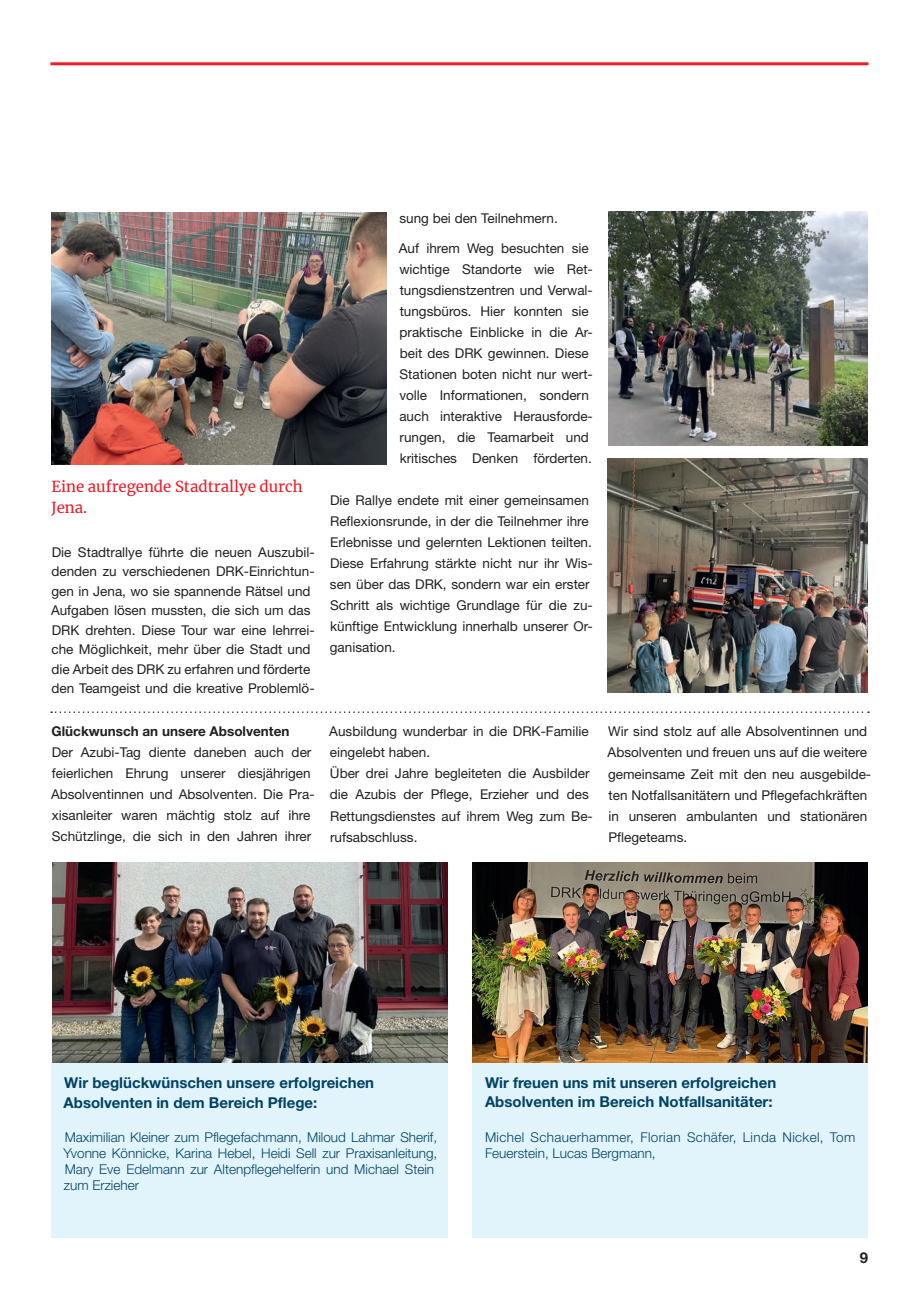
<style>
.page{position:relative;width:919px;height:1289px;background:#fff}
.page>*{position:absolute;margin:0;border:0;box-sizing:border-box;transform-origin:0 0}
.t1{font:700 15px/19.5px "Qxvmxk Helvetica Neue";color:#014262}
.t2{font:15px/21px "Qyqhhx Merriweather";color:#ed1c28}
.t3{font:700 15px "Qxvmxk Helvetica Neue";color:#231f20}
.t4{font:13.5px/21px "Xcsqjh Helvetica Neue";color:#231f20}
.t5{font:300 13.5px/16.2px "Tcrhrm Helvetica Neue";color:#014262}
.t6{font:300 13.5px/16.2px "Tcrhrm Helvetica Neue";letter-spacing:.025em;color:#014262}
.t7{font:700 13.5px "Qxvmxk Helvetica Neue";color:#231f20}
</style>
<div class="page">
<hr style="left:50px;top:62px;width:818px;height:3px;background:#ee1d23">
<img style="left:52px;top:862px;width:395px;height:201px">
<img style="left:472px;top:862px;width:395px;height:201px">
<div style="left:51px;top:1063px;width:397px;height:174px;background:#e1f4fc"></div>
<div style="left:472px;top:1063px;width:395px;height:174px;background:#e1f4fc"></div>
<img style="left:51px;top:213px;width:335px;height:252px">
<img style="left:608px;top:211px;width:259px;height:234px">
<img style="left:607px;top:458px;width:260px;height:235px">
<svg style="left:51px;top:711px;width:817px;height:2px"></svg>
<p class="t2" style="left:51px;top:476px;width:253px">Eine aufregende Stadtrallye durch<br>Jena.</p>
<p class="t4" style="left:51px;top:542px;width:265px;line-height:19.5px">Die Stadtrallye führte die neuen Auszubil&shy;denden zu verschiedenen DRK-Einrichtun&shy;gen in Jena, wo sie spannende Rätsel und Aufgaben lösen mussten, die sich um das DRK drehten. Diese Tour war eine lehrrei&shy;che Möglichkeit, mehr über die Stadt und die Arbeit des DRK zu erfahren und förderte den Teamgeist und die kreative Problemlö-</p>
<p class="t7" style="left:51px;top:723px;width:239px">Glückwunsch an unsere Absolventen</p>
<p class="t4" style="left:51px;top:742px;width:265px">Der Azubi-Tag diente daneben auch der feierlichen Ehrung unserer diesjährigen Absolventinnen und Absolventen. Die Pra&shy;xisanleiter waren mächtig stolz auf ihre Schützlinge, die sich in den Jahren ihrer</p>
<p class="t4" style="left:399px;top:208px;width:160px">sung bei den Teilnehmern.</p>
<p class="t4" style="left:399px;top:238px;width:195px">Auf ihrem Weg besuchten sie wichtige Standorte wie Ret&shy;tungsdienstzentren und Verwal&shy;tungsbüros. Hier konnten sie praktische Einblicke in die Ar&shy;beit des DRK gewinnen. Diese<br>Stationen boten nicht nur wert&shy;volle Informationen, sondern auch interaktive Herausforde&shy;rungen, die Teamarbeit und kritisches Denken förderten.</p>
<p class="t4" style="left:330px;top:490px;width:264px">Die Rallye endete mit einer gemeinsamen Reflexionsrunde, in der die Teilnehmer ihre Erlebnisse und gelernten Lektionen teilten.<br>Diese Erfahrung stärkte nicht nur ihr Wis&shy;sen über das DRK, sondern war ein erster Schritt als wichtige Grundlage für die zu&shy;künftige Entwicklung innerhalb unserer Or&shy;ganisation.</p>
<p class="t4" style="left:329px;top:721px;width:265px">Ausbildung wunderbar in die DRK-Familie eingelebt haben.<br>Über drei Jahre begleiteten die Ausbilder die Azubis der Pflege, Erzieher und des<br>Rettungsdienstes auf ihrem Weg zum Be&shy;rufsabschluss.</p>
<p class="t4" style="left:607px;top:721px;width:265px">Wir sind stolz auf alle Absolventinnen und Absolventen und freuen uns auf die weitere gemeinsame Zeit mit den neu ausgebilde&shy;ten Notfallsanitätern und Pflegefachkräften in unseren ambulanten und stationären Pflegeteams.</p>
<p class="t1" style="left:64px;top:1072px;width:312px">Wir beglückwünschen unsere erfolgreichen<br>Absolventen in dem Bereich Pflege:</p>
<p class="t5" style="left:63px;top:1128px;width:375px">Maximilian Kleiner zum Pflegefachmann, Miloud Lahmar Sherif, Yvonne Könnicke, Karina Hebel, Heidi Sell zur Praxisanleitung, Mary Eve Edelmann zur Altenpflegehelferin und Michael Stein zum Erzieher</p>
<p class="t1" style="left:485px;top:1072px;width:293px">Wir freuen uns mit unseren erfolgreichen<br>Absolventen im Bereich Notfallsanitäter:</p>
<p class="t6" style="left:485px;top:1128px;width:372px">Michel Schauerhammer, Florian Schäfer, Linda Nickel, Tom<br>Feuerstein, Lucas Bergmann,</p>
<p class="t3" style="left:859px;top:1248px;width:10px">9</p>
</div>
